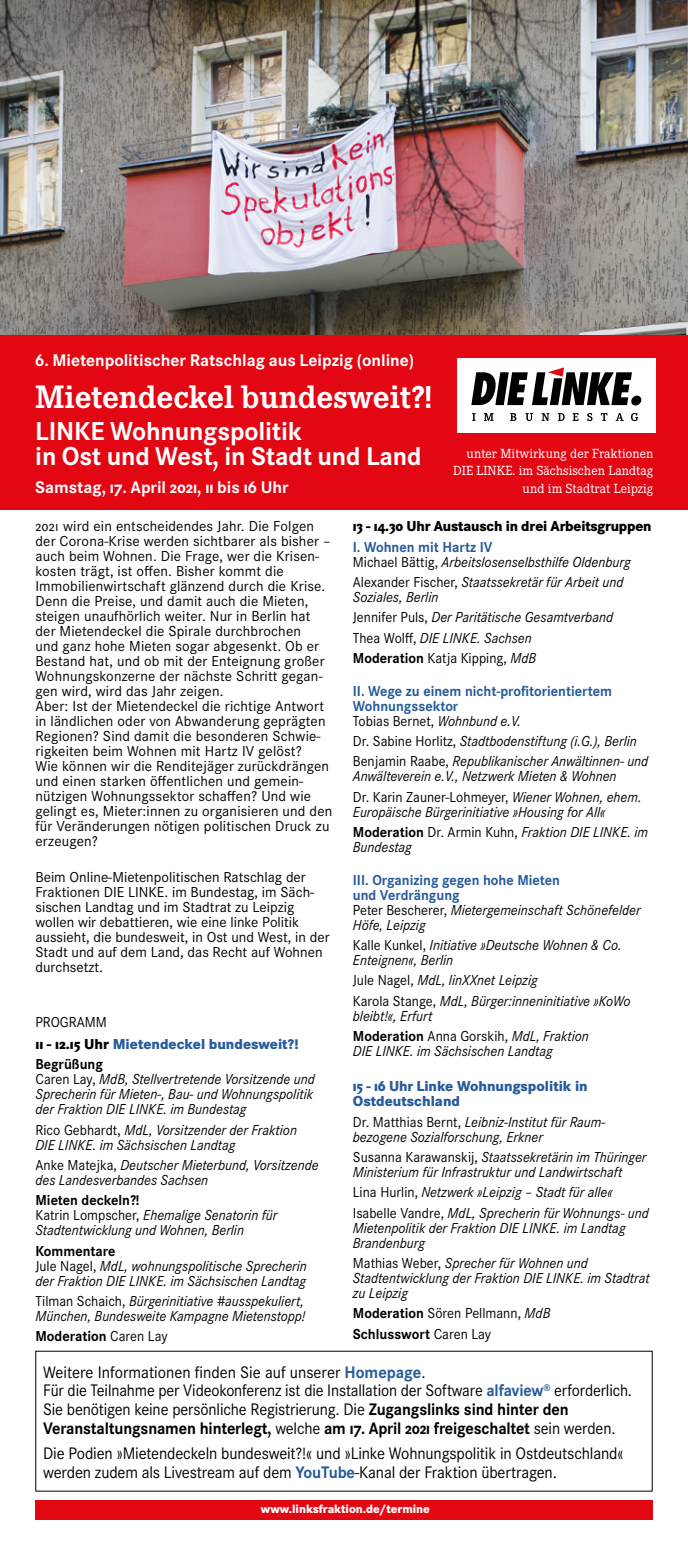
<style>
.page{position:relative;width:688px;height:1552px;background:#fff}
.page>*{position:absolute;margin:0;border:0;box-sizing:border-box;transform-origin:0 0}
.t1{font:700 33.75px "Corporate E";letter-spacing:-.005em;color:#fff}
.t2{font:700 26.88px/25px "Corporate S";letter-spacing:-.005em;color:#fff}
.t3{font:700 17.5px "Corporate S";color:#fff}
.t4{font:17.38px/18.6px "Corporate S";letter-spacing:-.01em;color:#000;scale:.95 1}
.t5{font:italic 15px/15px "Corporate S";color:#000;scale:.95 1}
.t6{font:15px/15px "Corporate S";letter-spacing:.01em;color:#000}
.t7{font:700 15px/15px "Corporate S";color:#275b9b;scale:.95 1}
.t8{font:15px/20.2px "Corporate S";letter-spacing:.01em;color:#000;scale:.95 1}
.t9{font:800 15px/15px "Corporate S";color:#275b9b;scale:.93 1}
.t10{font:800 15px/21.9px "Corporate S";color:#275b9b;scale:.95 1}
.t11{font:800 15px "Corporate S";letter-spacing:-.01em;color:#000;scale:.93 1}
.t12{font:700 15px "Corporate S";color:#000;scale:.95 1}
.t13{font:13.75px/17.5px "Corporate E";color:#fff;text-align:right}
.t14{font:800 12.5px "Corporate S";letter-spacing:-.005em;color:#fff;scale:.94 1}
.s1{font-weight:400;color:#000}
.s2{color:#000}
.s3{font-weight:700;font-style:normal}
.s4{font-style:normal}
.s5{font-weight:400}
.s6{font-weight:700;font-style:normal;color:#275b9b}
.s7{font-weight:400;font-style:italic;color:#000}
.s8{font-weight:700}
.s9{font-style:italic}
.s10{font-weight:700;color:#275b9b}
</style>
<div class="page">
<img style="left:0;top:0;width:687px;height:335px">
<div style="left:0;top:335px;width:687px;height:174px;background:#e30613"></div>
<div style="left:35px;top:1501px;width:617px;height:19px;background:#e30613"></div>
<div style="left:456px;top:359px;width:199px;height:74px;background:#fff"></div>
<svg style="left:472px;top:413px;width:3px;height:8px"></svg>
<svg style="left:483px;top:413px;width:10px;height:8px"></svg>
<svg style="left:510px;top:413px;width:6px;height:8px"></svg>
<svg style="left:525px;top:413px;width:8px;height:8px"></svg>
<svg style="left:541px;top:413px;width:8px;height:8px"></svg>
<svg style="left:557px;top:413px;width:7px;height:8px"></svg>
<svg style="left:572px;top:413px;width:6px;height:8px"></svg>
<svg style="left:587px;top:413px;width:5px;height:8px"></svg>
<svg style="left:600px;top:413px;width:7px;height:8px"></svg>
<svg style="left:615px;top:413px;width:8px;height:8px"></svg>
<svg style="left:630px;top:413px;width:8px;height:8px"></svg>
<svg style="left:471px;top:367px;width:170px;height:39px"></svg>
<p class="t3" style="left:35px;top:350px;width:380px">6. Mietenpolitischer Ratschlag aus Leipzig (online)</p>
<h1 class="t1" style="left:35px;top:377px;width:398px">Mietendeckel bundesweit?!</h1>
<h2 class="t2" style="left:35px;top:419px;width:388px">LINKE Wohnungspolitik<br>in Ost und West, in Stadt und Land</h2>
<p class="t3" style="left:35px;top:477px;width:255px">Samstag, 17. April 2021, 11 bis 16 Uhr</p>
<p class="t13" style="left:453px;top:445px;width:201px">unter Mitwirkung der Fraktionen<br>DIE LINKE. im Sächsischen Landtag und im Stadtrat Leipzig</p>
<p class="t6" style="left:35px;top:519px;width:298px">2021 wird ein entscheidendes Jahr. Die Folgen der Corona-Krise werden sichtbarer als bisher – auch beim Wohnen. Die Frage, wer die Krisen&shy;kosten trägt, ist offen. Bisher kommt die Immobilienwirtschaft glänzend durch die Krise.<br>Denn die Preise, und damit auch die Mieten, steigen unaufhörlich weiter. Nur in Berlin hat der Mietendeckel die Spirale durchbrochen<br>und ganz hohe Mieten sogar abgesenkt. Ob er Bestand hat, und ob mit der Enteignung großer Wohnungskonzerne der nächste Schritt gegan&shy;gen wird, wird das Jahr zeigen.<br>Aber: Ist der Mietendeckel die richtige Antwort in ländlichen oder von Abwanderung geprägten Regionen? Sind damit die besonderen Schwie&shy;rigkeiten beim Wohnen mit Hartz IV gelöst?<br>Wie können wir die Renditejäger zurückdrängen und einen starken öffentlichen und gemein&shy;nützigen Wohnungssektor schaffen? Und wie gelingt es, Mieter:innen zu organisieren und den für Veränderungen nötigen politischen Druck zu erzeugen?</p>
<p class="t6" style="left:35px;top:869px;width:295px">Beim Online-Mietenpolitischen Ratschlag der Fraktionen DIE LINKE. im Bundestag, im Säch&shy;sischen Landtag und im Stadtrat zu Leipzig wollen wir debattieren, wie eine linke Politik aussieht, die bundesweit, in Ost und West, in der Stadt und auf dem Land, das Recht auf Wohnen durchsetzt.</p>
<p class="t10" style="left:35px;top:1012px;width:278px"><span class="s1">PROGRAMM<br></span><span class="s2">11 - 12.15 Uhr</span> Mietendeckel bundesweit?!</p>
<p class="t5" style="left:35px;top:1057px;width:295px"><span class="s3">Begrüßung<br></span><span class="s4">Caren Lay,</span> MdB, Stellvertretende Vorsitzende und Sprecherin für Mieten-, Bau- und Wohnungspolitik der Fraktion DIE LINKE. im Bundestag</p>
<p class="t5" style="left:35px;top:1122px;width:277px"><span class="s4">Rico Gebhardt,</span> MdL, Vorsitzender der Fraktion<br>DIE LINKE. im Sächsischen Landtag</p>
<p class="t5" style="left:35px;top:1158px;width:299px"><span class="s4">Anke Matejka,</span> Deutscher Mieterbund, Vorsitzende des Landesverbandes Sachsen</p>
<p class="t5" style="left:35px;top:1193px;width:256px"><span class="s3">Mieten deckeln?!<br></span><span class="s4">Katrin Lompscher,</span> Ehemalige Senatorin für<br>Stadtentwicklung und Wohnen, Berlin</p>
<p class="t5" style="left:35px;top:1243px;width:287px"><span class="s3">Kommentare<br></span><span class="s4">Jule Nagel,</span> MdL, wohnungspolitische Sprecherin der Fraktion DIE LINKE. im Sächsischen Landtag</p>
<p class="t5" style="left:35px;top:1294px;width:286px"><span class="s4">Tilman Schaich,</span> Bürgerinitiative #ausspekuliert,<br>München, Bundesweite Kampagne Mietenstopp!</p>
<p class="t12" style="left:35px;top:1328px;width:140px">Moderation <span class="s5">Caren Lay</span></p>
<p class="t11" style="left:353px;top:517px;width:322px">13 - 14.30 Uhr Austausch in drei Arbeitsgruppen</p>
<p class="t5" style="left:353px;top:539px;width:294px"><span class="s6">I. Wohnen mit Hartz IV<br></span><span class="s4">Michael Bättig,</span> Arbeitslosenselbsthilfe Oldenburg</p>
<p class="t5" style="left:353px;top:575px;width:286px"><span class="s4">Alexander Fischer,</span> Staatssekretär für Arbeit und<br>Soziales, Berlin</p>
<p class="t5" style="left:353px;top:607px;width:275px;line-height:20.2px"><span class="s4">Jennifer Puls,</span> Der Paritätische Gesamtverband<br><span class="s4">Thea Wolff,</span> DIE LINKE. Sachsen<br><span class="s3">Moderation</span> <span class="s4">Katja Kipping,</span> MdB</p>
<p class="t7" style="left:353px;top:684px;width:274px">II. Wege zu einem nicht-profitorientiertem<br>Wohnungssektor<br><span class="s1">Tobias Bernet,</span> <span class="s7">Wohnbund e.V.</span></p>
<p class="t5" style="left:353px;top:731px;width:312px;line-height:20.2px"><span class="s4">Dr. Sabine Horlitz,</span> Stadtbodenstiftung (i.G.), Berlin<br><span class="s4">Benjamin Raabe,</span> Republikanischer Anwältinnen- und</p>
<p class="t5" style="left:353px;top:766px;width:305px;line-height:20.2px">Anwälteverein e.V., Netzwerk Mieten &amp; Wohnen<br><span class="s4">Dr. Karin Zauner-Lohmeyer,</span> Wiener Wohnen, ehem.</p>
<p class="t5" style="left:353px;top:802px;width:312px;line-height:20.2px">Europäische Bürgerinitiative »Housing for All«<br><span class="s3">Moderation</span> <span class="s4">Dr. Armin Kuhn,</span> Fraktion DIE LINKE. im</p>
<p class="t5" style="left:353px;top:840px;width:64px">Bundestag</p>
<p class="t7" style="left:353px;top:873px;width:304px">III. Organizing gegen hohe Mieten<br>und Verdrängung<br><span class="s1">Peter Bescherer,</span> <span class="s7">Mietergemeinschaft Schönefelder<br>Höfe, Leipzig</span></p>
<p class="t5" style="left:353px;top:938px;width:284px"><span class="s4">Kalle Kunkel,</span> Initiative »Deutsche Wohnen &amp; Co.<br>Enteignen«, Berlin</p>
<p class="t5" style="left:353px;top:970px;width:294px;line-height:20.2px"><span class="s4">Jule Nagel,</span> MdL, linXXnet Leipzig<br><span class="s4">Karola Stange,</span> MdL, Bürger:inneninitiative »KoWo</p>
<p class="t5" style="left:353px;top:1006px;width:250px;line-height:20.2px">bleibt!«, Erfurt<br><span class="s3">Moderation</span> <span class="s4">Anna Gorskih,</span> MdL, Fraktion</p>
<p class="t5" style="left:353px;top:1044px;width:212px">DIE LINKE. im Sächsischen Landtag</p>
<p class="t9" style="left:353px;top:1079px;width:254px">15 - 16 Uhr Linke Wohnungspolitik in<br>Ostdeutschland</p>
<p class="t5" style="left:353px;top:1114px;width:267px"><span class="s4">Dr. Matthias Bernt,</span> Leibniz-Institut für Raum&shy;bezogene Sozialforschung, Erkner</p>
<p class="t5" style="left:353px;top:1150px;width:310px"><span class="s4">Susanna Karawanskij,</span> Staatssekretärin im Thüringer<br>Ministerium für Infrastruktur und Landwirtschaft</p>
<p class="t5" style="left:353px;top:1182px;width:313px;line-height:20.2px"><span class="s4">Lina Hurlin,</span> Netzwerk »Leipzig – Stadt für alle«<br><span class="s4">Isabelle Vandre,</span> MdL, Sprecherin für Wohnungs- und</p>
<p class="t5" style="left:353px;top:1220px;width:288px">Mietenpolitik der Fraktion DIE LINKE. im Landtag<br>Brandenburg</p>
<p class="t5" style="left:353px;top:1256px;width:314px"><span class="s4">Mathias Weber,</span> Sprecher für Wohnen und<br>Stadtentwicklung der Fraktion DIE LINKE. im Stadtrat zu Leipzig</p>
<p class="t8" style="left:353px;top:1303px;width:209px"><span class="s8">Moderation</span> Sören Pellmann, <span class="s9">MdB<br></span><span class="s8">Schlusswort</span> Caren Lay</p>
<p class="t4" style="left:43px;top:1363px;width:621px">Weitere Informationen finden Sie auf unserer <span class="s10">Homepage</span>.<br>Für die Teilnahme per Videokonferenz ist die Installation der Software <span class="s10">alfaview</span><sup>®</sup> erforderlich.<br>Sie benötigen keine persönliche Registrierung. Die <span class="s8">Zugangslinks sind hinter den Veranstaltungsnamen hinterlegt,</span> welche <span class="s8">am 17. April 2021 freigeschaltet</span> sein werden.</p>
<p class="t4" style="left:43px;top:1444px;width:612px">Die Podien »Mietendeckeln bundesweit?!« und »Linke Wohnungspolitik in Ostdeutschland« werden zudem als Livestream auf dem <span class="s10">YouTube</span>-Kanal der Fraktion übertragen.</p>
<p class="t14" style="left:261px;top:1502px;width:181px">www.linksfraktion.de/termine</p>
</div>
